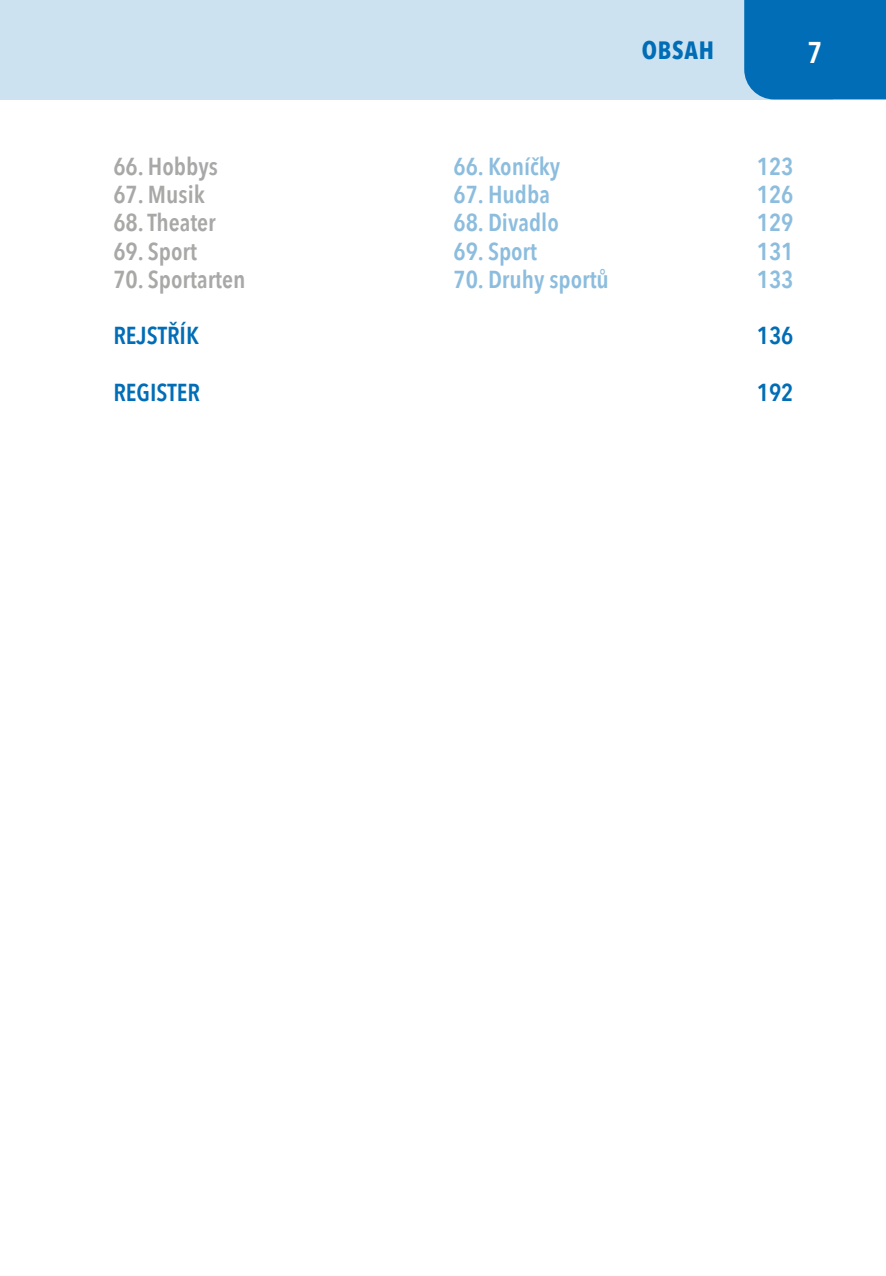
<style>
.page{position:relative;width:886px;height:1276px;background:#fff}
.page>*{position:absolute;margin:0;border:0;box-sizing:border-box;transform-origin:0 0}
.t1{font:600 30px "Avenir Next Condensed";color:#fff}
.t2{font:700 25px "Avenir Next Condensed";color:#006db6}
.t3{font:600 24.5px "Avenir Next Condensed";color:#8cbdde}
.t4{font:600 24.5px "Avenir Next Condensed";color:#a8a8a7}
.t5{font:600 24.5px "Avenir Next Condensed";color:#006db6}
</style>
<div class="page">
<div style="left:0;top:0;width:833px;height:99px;background:#cce2f0"></div>
<div style="left:744px;top:0;width:142px;height:99px;background:#006db6"></div>
<p class="t2" style="left:642px;top:34px;width:15px">OBSAH</p>
<p class="t1" style="left:807px;top:27px;width:16px">7</p>
<p class="t4" style="left:113px;top:145px;width:106px">66. Hobbys</p>
<p class="t3" style="left:453px;top:145px;width:108px">66. Koníčky</p>
<p class="t3" style="left:757px;top:145px;width:38px">123</p>
<p class="t4" style="left:113px;top:173px;width:93px">67. Musik</p>
<p class="t3" style="left:453px;top:173px;width:98px">67. Hudba</p>
<p class="t3" style="left:757px;top:173px;width:38px">126</p>
<p class="t4" style="left:113px;top:201px;width:104px">68.Theater</p>
<p class="t3" style="left:453px;top:201px;width:107px">68. Divadlo</p>
<p class="t3" style="left:757px;top:201px;width:38px">129</p>
<p class="t4" style="left:113px;top:230px;width:85px">69. Sport</p>
<p class="t3" style="left:453px;top:230px;width:85px">69. Sport</p>
<p class="t3" style="left:757px;top:230px;width:38px">131</p>
<p class="t4" style="left:113px;top:258px;width:134px">70. Sportarten</p>
<p class="t3" style="left:453px;top:258px;width:157px">70. Druhy sportů</p>
<p class="t3" style="left:757px;top:258px;width:38px">133</p>
<p class="t5" style="left:113px;top:314px;width:87px">REJSTŘÍK</p>
<p class="t5" style="left:757px;top:314px;width:38px">136</p>
<p class="t5" style="left:113px;top:371px;width:88px">REGISTER</p>
<p class="t5" style="left:757px;top:371px;width:38px">192</p>
</div>
